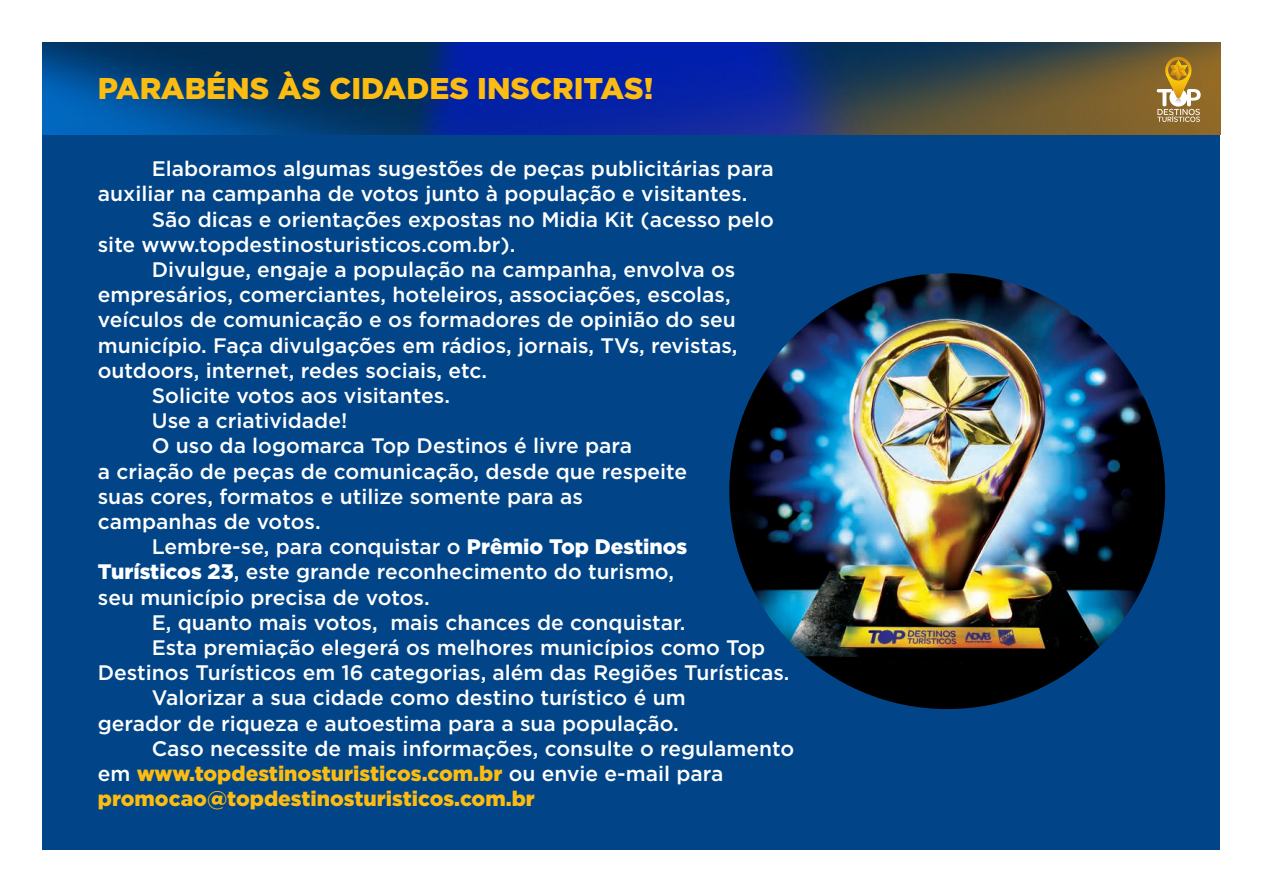
<style>
.page{position:relative;width:1263px;height:893px;background:#fff}
.page>*{position:absolute;margin:0;border:0;box-sizing:border-box;transform-origin:0 0}
.t1{font:900 30px "Gotham";color:#fdbc12}
.t2{font:500 21px/25.2px "Gotham";color:#fff}
.t3{font:900 21px "Gotham";color:#fdbc12}
.s1{font-weight:900}
.s2{font-weight:900;color:#fdbc12}
</style>
<div class="page">
<div style="left:43px;top:43px;width:1177px;height:807px;background:#014588"></div>
<img style="left:43px;top:43px;width:1177px;height:92px">
<svg style="left:1157px;top:57px;width:44px;height:65px;background:#b59450"></svg>
<img style="left:729px;top:273px;width:436px;height:436px;border-radius:218px">
<p class="t1" style="left:98px;top:71px;width:557px">PARABÉNS ÀS CIDADES INSCRITAS!</p>
<p class="t2" style="left:152px;top:156px;width:623px">Elaboramos algumas sugestões de peças publicitárias para</p>
<p class="t2" style="left:98px;top:181px;width:651px">auxiliar na campanha de votos junto à população e visitantes.</p>
<p class="t2" style="left:152px;top:206px;width:624px">São dicas e orientações expostas no Midia Kit (acesso pelo</p>
<p class="t2" style="left:98px;top:232px;width:419px">site www.topdestinosturisticos.com.br).</p>
<p class="t2" style="left:152px;top:257px;width:585px">Divulgue, engaje a população na campanha, envolva os</p>
<p class="t2" style="left:98px;top:282px;width:640px">empresários, comerciantes, hoteleiros, associações, escolas, veículos de comunicação e os formadores de opinião do seu</p>
<p class="t2" style="left:98px;top:332px;width:641px">município. Faça divulgações em rádios, jornais, TVs, revistas,</p>
<p class="t2" style="left:152px;top:358px;width:337px;text-indent:-54px">outdoors, internet, redes sociais, etc.<br>Solicite votos aos visitantes.</p>
<p class="t2" style="left:152px;top:408px;width:197px">Use a criatividade!</p>
<p class="t2" style="left:152px;top:433px;width:482px">O uso da logomarca Top Destinos é livre para</p>
<p class="t2" style="left:98px;top:458px;width:591px">a criação de peças de comunicação, desde que respeite</p>
<p class="t2" style="left:98px;top:484px;width:487px">suas cores, formatos e utilize somente para as</p>
<p class="t2" style="left:98px;top:509px;width:224px">campanhas de votos.</p>
<p class="t2" style="left:98px;top:534px;width:591px;text-indent:54px">Lembre-se, para conquistar o <span class="s1">Prêmio Top Destinos<br>Turísticos 23</span>, este grande reconhecimento do turismo,</p>
<p class="t2" style="left:98px;top:584px;width:333px">seu município precisa de votos.</p>
<p class="t2" style="left:152px;top:610px;width:535px">E, quanto mais votos, mais chances de conquistar.</p>
<p class="t2" style="left:98px;top:635px;width:693px;text-indent:54px">Esta premiação elegerá os melhores municípios como Top<br>Destinos Turísticos em 16 categorias, além das Regiões Turísticas.</p>
<p class="t2" style="left:98px;top:685px;width:589px;text-indent:54px">Valorizar a sua cidade como destino turístico é um gerador de riqueza e autoestima para a sua população.</p>
<p class="t2" style="left:98px;top:736px;width:698px;text-indent:54px">Caso necessite de mais informações, consulte o regulamento em <span class="s2">www.topdestinosturisticos.com.br</span> ou envie e-mail para</p>
<p class="t3" style="left:98px;top:787px;width:439px">promocao@topdestinosturisticos.com.br</p>
</div>
